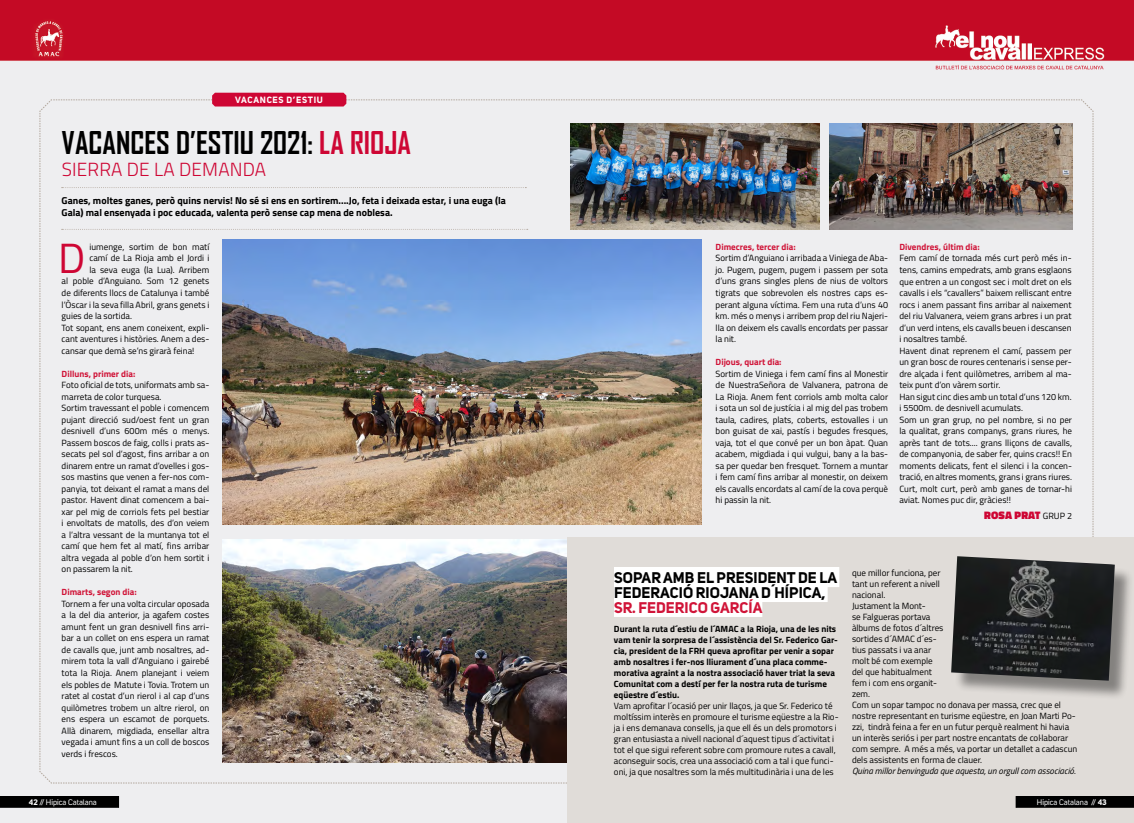
<style>
.page{position:relative;width:1134px;height:823px;background:#fff}
.page>*{position:absolute;margin:0;border:0;box-sizing:border-box;transform-origin:0 0}
.t1{font:42.2px "Titillium Web";color:#ce0634}
.t2{font:700 30px "Agency FB";color:#000}
.t3{font:300 19px "Titillium Web";letter-spacing:.01em;color:#ce0634}
.t4{font:700 15.3px/14.9px "Uni Sans";letter-spacing:.005em;color:#000}
.t5{font:700 15.3px "Uni Sans";letter-spacing:.005em;color:#d01438}
.t6{font:900 11px "Titillium Web";letter-spacing:.005em;color:#ce0634}
.t7{font:700 10px/12px "Titillium Web";color:#000}
.t8{font:9px/11.5px "Titillium Web";color:#000}
.t9{font:700 9px/11px "Titillium Web";color:#000}
.t10{font:700 9px "Titillium Web";color:#d01438}
.t11{font:italic 9px "Titillium Web";color:#000}
.t12{font:700 9px "Uni Sans";letter-spacing:.08em;color:#fff}
.t13{font:8px "Uni Sans";color:#fdfdfd}
.s1{color:#ce0634}
.s2{font-weight:700}
.s3{font-weight:400;font-size:9px;color:#000}
</style>
<div class="page">
<img style="left:0;top:0;width:1134px;height:822px">
<svg style="left:0;top:795px;width:119px;height:12px"></svg>
<div style="left:40px;top:93px;width:1054px;height:690px;background:#eeeef0"></div>
<img style="left:223px;top:539px;width:343px;height:222px">
<img style="left:829px;top:123px;width:244px;height:106px">
<img style="left:570px;top:123px;width:250px;height:106px">
<img style="left:223px;top:239px;width:479px;height:285px">
<div style="left:567px;top:537px;width:567px;height:285px;background:#e0dcd8"></div>
<div style="left:614px;top:566px;width:225px;height:20px;background:#fff"></div>
<div style="left:614px;top:581px;width:214px;height:20px;background:#fff"></div>
<div style="left:614px;top:596px;width:148px;height:20px;background:#fff"></div>
<div style="left:954px;top:558px;width:180px;height:141px;background:#000;opacity:.41"></div>
<img style="left:951px;top:556px;width:164px;height:124px">
<svg style="left:1016px;top:796px;width:118px;height:11px"></svg>
<p class="t12" style="left:235px;top:94px;width:89px">VACANCES D’ESTIU</p>
<h2 class="t2" style="left:62px;top:124px;width:351px">VACANCES D’ESTIU 2021: <span class="s1">LA RIOJA</span></h2>
<h3 class="t3" style="left:62px;top:155px;width:206px">SIERRA DE LA DEMANDA</h3>
<p class="t7" style="left:62px;top:194px;width:446px">Ganes, moltes ganes, però quins nervis! No sé si ens en sortirem....Jo, feta i deixada estar, i una euga (la<br>Gala) mal ensenyada i poc educada, valenta però sense cap mena de noblesa.</p>
<h1 class="t1" style="left:58px;top:227px;width:29px">D</h1>
<p class="t8" style="left:90px;top:240px;width:121px">iumenge, sortim de bon matí</p>
<p class="t8" style="left:90px;top:252px;width:121px">camí de La Rioja amb el Jordi i</p>
<p class="t8" style="left:90px;top:263px;width:121px">la seva euga (la Lua). Arribem</p>
<p class="t8" style="left:62px;top:275px;width:149px">al poble d’Anguiano. Som 12 genets</p>
<p class="t8" style="left:62px;top:286px;width:149px">de diferents llocs de Catalunya i també</p>
<p class="t8" style="left:62px;top:298px;width:149px">l’Òscar i la seva filla Abril, grans genets i</p>
<p class="t8" style="left:62px;top:309px;width:72px">guies de la sortida.</p>
<p class="t8" style="left:62px;top:321px;width:149px">Tot sopant, ens anem coneixent, expli-</p>
<p class="t8" style="left:62px;top:332px;width:149px">cant aventures i històries. Anem a des-</p>
<p class="t8" style="left:62px;top:344px;width:134px">cansar que demà se’ns girarà feina!</p>
<p class="t10" style="left:62px;top:366px;width:75px">Dilluns, primer dia:</p>
<p class="t8" style="left:62px;top:378px;width:149px">Foto oficial de tots, uniformats amb sa&shy;marreta de color turquesa.<br>Sortim travessant el poble i comencem pujant direcció sud/oest fent un gran desnivell d’uns 600m més o menys.<br>Passem boscos de faig, colls i prats as&shy;secats pel sol d’agost, fins arribar a on dinarem entre un ramat d’ovelles i gos&shy;sos mastins que venen a fer-nos com&shy;panyia, tot deixant el ramat a mans del pastor. Havent dinat comencem a bai&shy;xar pel mig de corriols fets pel bestiar i envoltats de matolls, des d’on veiem a l’altra vessant de la muntanya tot el camí que hem fet al matí, fins arribar altra vegada al poble d’on hem sortit i on passarem la nit.</p>
<p class="t10" style="left:62px;top:585px;width:76px">Dimarts, segon dia:</p>
<p class="t8" style="left:62px;top:597px;width:149px;text-align:justify">Tornem a fer una volta circular oposada a la del dia anterior, ja agafem costes amunt fent un gran desnivell fins arri&shy;bar a un collet on ens espera un ramat de cavalls que, junt amb nosaltres, ad&shy;mirem tota la vall d’Anguiano i gairebé tota la Rioja. Anem planejant i veiem els pobles de Matute i Tovia. Trotem un ratet al costat d’un rierol i al cap d’uns quilòmetres trobem un altre rierol, on ens espera un escamot de porquets.<br>Allà dinarem, migdiada, ensellar altra vegada i amunt fins a un coll de boscos verds i frescos.</p>
<p class="t13" style="left:29px;top:796px;width:69px"><span class="s2">42</span> // Hipica Catalana</p>
<p class="t10" style="left:716px;top:240px;width:82px">Dimecres, tercer dia:</p>
<p class="t8" style="left:716px;top:252px;width:174px;text-align:justify">Sortim d’Anguiano i arribada a Viniega de Aba&shy;jo. Pugem, pugem, pugem i passem per sota d’uns grans singles plens de nius de voltors tigrats que sobrevolen els nostres caps es&shy;perant alguna víctima. Fem una ruta d’uns 40 km. més o menys i arribem prop del riu Najeri&shy;lla on deixem els cavalls encordats per passar la nit.</p>
<p class="t10" style="left:716px;top:355px;width:67px">Dijous, quart dia:</p>
<p class="t8" style="left:716px;top:367px;width:174px;text-align:justify">Sortim de Viniega i fem camí fins al Monestir de NuestraSeñora de Valvanera, patrona de La Rioja. Anem fent corriols amb molta calor i sota un sol de justícia i al mig del pas trobem taula, cadires, plats, coberts, estovalles i un bon guisat de xai, pastís i begudes fresques, vaja, tot el que convé per un bon àpat. Quan acabem, migdiada i qui vulgui, bany a la bas&shy;sa per quedar ben fresquet. Tornem a muntar i fem camí fins arribar al monestir, on deixem els cavalls encordats al camí de la cova perquè hi passin la nit.</p>
<p class="t10" style="left:899px;top:240px;width:82px">Divendres, últim dia:</p>
<p class="t8" style="left:899px;top:252px;width:174px">Fem camí de tornada més curt però més in&shy;tens, camins empedrats, amb grans esglaons que entren a un congost sec i molt dret on els cavalls i els “cavallers” baixem relliscant entre rocs i anem passant fins arribar al naixement del riu Valvanera, veiem grans arbres i un prat d’un verd intens, els cavalls beuen i descansen i nosaltres també.<br>Havent dinat reprenem el camí, passem per un gran bosc de roures centenaris i sense per&shy;dre alçada i fent quilòmetres, arribem al ma&shy;teix punt d’on vàrem sortir.<br>Han sigut cinc dies amb un total d’uns 120 km. i 5500m. de desnivell acumulats.<br>Som un gran grup, no pel nombre, si no per la qualitat, grans companys, grans riures, he après tant de tots.... grans lliçons de cavalls, de companyonia, de saber fer, quins cracs!! En moments delicats, fent el silenci i la concen&shy;tració, en altres moments, grans i grans riures.<br>Curt, molt curt, però amb ganes de tornar-hi aviat. Nomes puc dir, gràcies!!</p>
<p class="t6" style="left:984px;top:507px;width:89px">ROSA PRAT <span class="s3">GRUP 2</span></p>
<h3 class="t4" style="left:614px;top:570px;width:225px">SOPAR AMB EL PRESIDENT DE LA<br>FEDERACIÓ RIOJANA D´HÍPICA,</h3>
<h3 class="t5" style="left:614px;top:598px;width:150px">SR. FEDERICO GARCÍA</h3>
<p class="t9" style="left:614px;top:622px;width:225px">Durant la ruta d´estiu de l´AMAC a la Rioja, una de les nits vam tenir la sorpresa de l´assistència del Sr. Federico Gar&shy;cia, president de la FRH queva aprofitar per venir a sopar amb nosaltres i fer-nos lliurament d´una placa comme&shy;morativa agraint a la nostra associació haver triat la seva Comunitat com a destí per fer la nostra ruta de turisme eqüestre d´estiu.</p>
<p class="t8" style="left:614px;top:699px;width:226px;line-height:11px">Vam aprofitar l´ocasió per unir llaços, ja que Sr. Federico té moltíssim interès en promoure el turisme eqüestre a la Rio&shy;ja i ens demanava consells, ja que ell és un dels promotors i gran entusiasta a nivell nacional d´aquest tipus d´activitat i tot el que sigui referent sobre com promoure rutes a cavall, aconseguir socis, crea una associació com a tal i que funci&shy;oni, ja que nosaltres som la més multitudinària i una de les</p>
<p class="t8" style="left:852px;top:567px;width:227px;line-height:11px">que millor funciona, per<br>tant un referent a nivell<br>nacional.<br>Justament la Mont-<br>se Falgueras portava<br>àlbums de fotos d´altres<br>sortides d´AMAC d´es-<br>tius passats i va anar<br>molt bé com exemple<br>del que habitualment<br>fem i com ens organit-<br>zem.<br>Com un sopar tampoc no donava per massa, crec que el nostre representant en turisme eqüestre, en Joan Marti Po&shy;zzi, tindrà feina a fer en un futur perquè realment hi havia un interès seriós i per part nostre encantats de col·laborar com sempre. A més a més, va portar un detallet a cadascun dels assistents en forma de clauer.</p>
<p class="t11" style="left:852px;top:764px;width:225px">Quina millor benvinguda que aquesta, un orgull com associació.</p>
<p class="t13" style="left:1037px;top:796px;width:71px">Hipica Catalana // <span class="s2">43</span></p>
</div>
